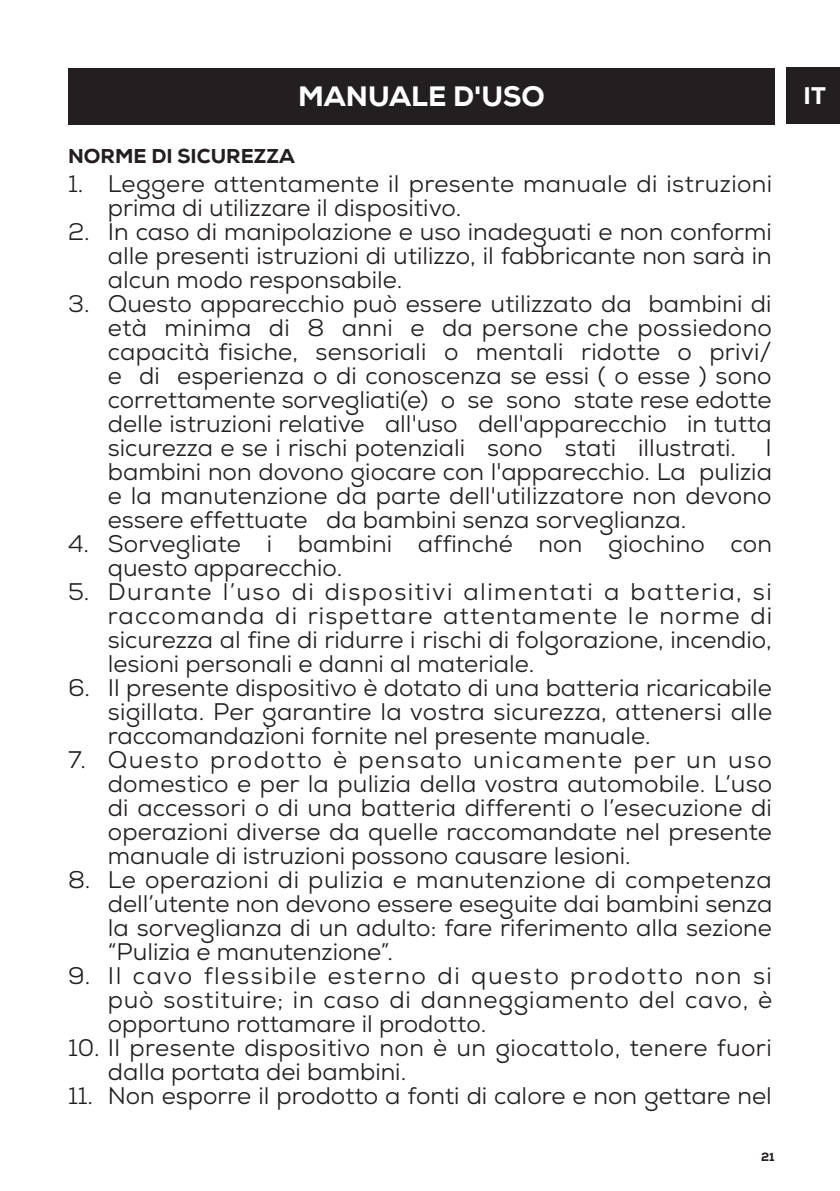
<style>
.page{position:relative;width:840px;height:1191px;background:#fff}
.page>*{position:absolute;margin:0;border:0;box-sizing:border-box;transform-origin:0 0}
.t1{font:800 28px "Nexa";color:#fff}
.t2{font:24px/24px "Nexa";color:#231f20;text-align:justify}
.t3{font:24px/24px "Nexa";letter-spacing:.02em;color:#231f20}
.t4{font:800 24px "Nexa";color:#fff}
.t5{font:800 20px "Nexa";color:#231f20}
.t6{font:800 12px "Nexa";color:#231f20}
</style>
<div class="page">
<div style="left:785px;top:68px;width:54px;height:56px;background:#231f20"></div>
<div style="left:68px;top:68px;width:706px;height:57px;background:#231f20"></div>
<p class="t1" style="left:298px;top:79px;width:248px">MANUALE D'USO</p>
<p class="t4" style="left:803px;top:81px;width:24px">IT</p>
<p class="t5" style="left:68px;top:143px;width:228px">NORME DI SICUREZZA</p>
<p class="t2" style="left:108px;top:172px;width:665px;text-indent:-40px">1. Leggere attentamente il presente manuale di istruzioni prima di utilizzare il dispositivo.</p>
<p class="t2" style="left:108px;top:220px;width:665px;text-indent:-40px">2. In caso di manipolazione e uso inadeguati e non conformi alle presenti istruzioni di utilizzo, il fabbricante non sarà in alcun modo responsabile.</p>
<p class="t2" style="left:108px;top:292px;width:665px;text-indent:-40px">3. Questo apparecchio può essere utilizzato da bambini di età minima di 8 anni e da persone che possiedono capacità fisiche, sensoriali o mentali ridotte o privi/ e di esperienza o di conoscenza se essi ( o esse ) sono correttamente sorvegliati(e) o se sono state rese edotte delle istruzioni relative all'uso dell'apparecchio in tutta sicurezza e se i rischi potenziali sono stati illustrati. I bambini non dovono giocare con l'apparecchio. La pulizia e la manutenzione da parte dell'utilizzatore non devono essere effettuate da bambini senza sorveglianza.</p>
<p class="t2" style="left:108px;top:532px;width:665px;text-indent:-40px">4. Sorvegliate i bambini affinché non giochino con questo apparecchio.</p>
<p class="t2" style="left:108px;top:580px;width:665px;text-indent:-40px">5. Durante l’uso di dispositivi alimentati a batteria, si raccomanda di rispettare attentamente le norme di sicurezza al fine di ridurre i rischi di folgorazione, incendio, lesioni personali e danni al materiale.</p>
<p class="t2" style="left:108px;top:676px;width:665px;text-indent:-40px">6. Il presente dispositivo è dotato di una batteria ricaricabile sigillata. Per garantire la vostra sicurezza, attenersi alle raccomandazioni fornite nel presente manuale.</p>
<p class="t2" style="left:108px;top:748px;width:665px;text-indent:-40px">7. Questo prodotto è pensato unicamente per un uso domestico e per la pulizia della vostra automobile. L’uso di accessori o di una batteria differenti o l’esecuzione di operazioni diverse da quelle raccomandate nel presente manuale di istruzioni possono causare lesioni.</p>
<p class="t2" style="left:108px;top:868px;width:665px;text-indent:-40px">8. Le operazioni di pulizia e manutenzione di competenza dell’utente non devono essere eseguite dai bambini senza la sorveglianza di un adulto: fare riferimento alla sezione “Pulizia e manutenzione”.</p>
<p class="t2" style="left:108px;top:964px;width:665px;text-indent:-40px">9. Il cavo flessibile esterno di questo prodotto non si può sostituire; in caso di danneggiamento del cavo, è opportuno rottamare il prodotto.</p>
<p class="t3" style="left:108px;top:1036px;width:665px;text-indent:-40px">10. Il presente dispositivo non è un giocattolo, tenere fuori dalla portata dei bambini.</p>
<p class="t2" style="left:68px;top:1084px;width:705px">11. Non esporre il prodotto a fonti di calore e non gettare nel</p>
<p class="t6" style="left:760px;top:1149px;width:15px">21</p>
</div>
